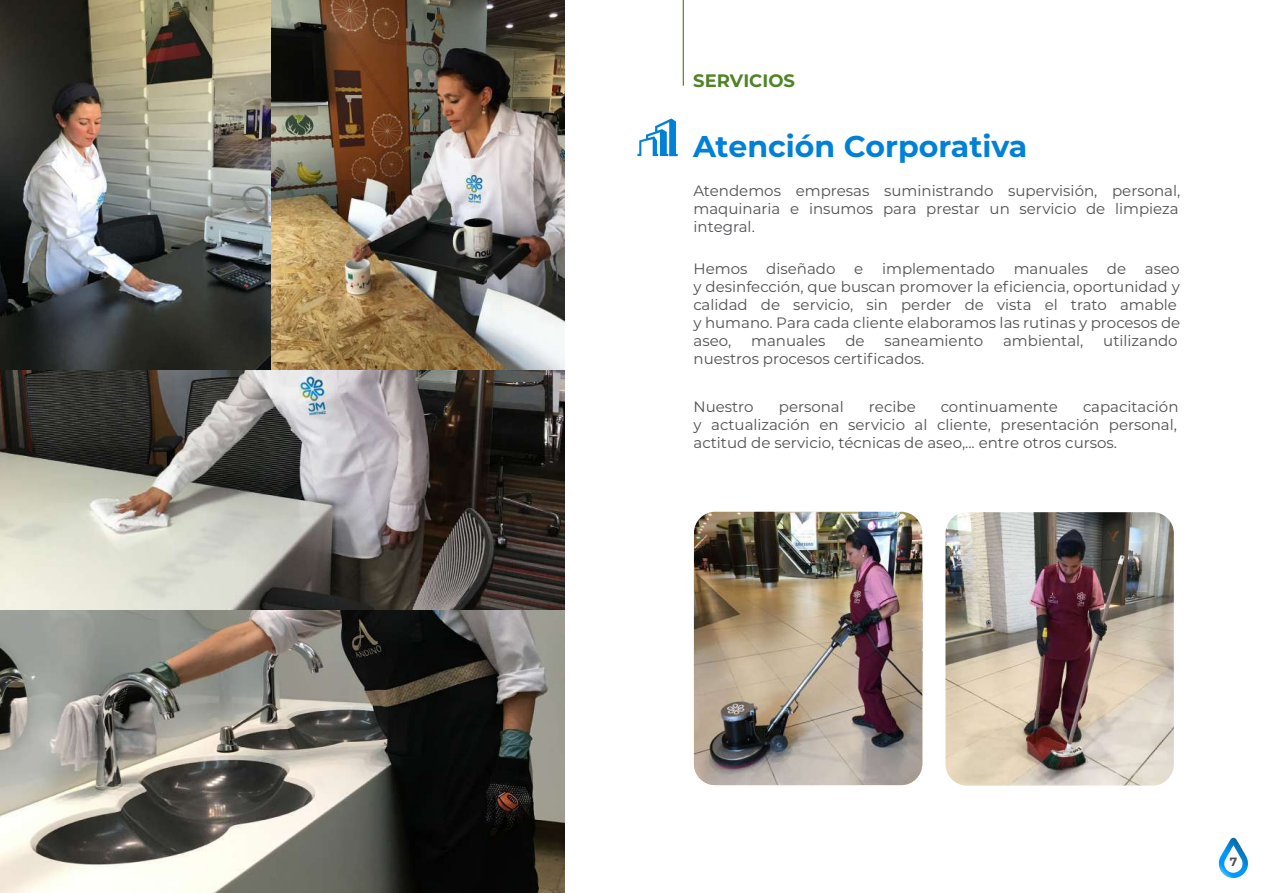
<style>
.page{position:relative;width:1263px;height:893px;background:#fff}
.page>*{position:absolute;margin:0;border:0;box-sizing:border-box;transform-origin:0 0}
.t1{font:700 30px "Montserrat";color:#0080d6}
.t2{font:700 18px "Montserrat";color:#4f8425}
.t3{font:15px/18px "Montserrat";color:#504f53;text-align:justify}
.t4{font:700 12px "Montserrat";color:#504f53}
</style>
<div class="page">
<img style="left:0;top:0;width:271px;height:370px">
<img style="left:271px;top:0;width:293px;height:370px">
<hr style="left:683px;top:0;width:1px;height:86px;background:#4f8425">
<img style="left:694px;top:512px;width:228px;height:273px">
<img style="left:945px;top:512px;width:229px;height:274px">
<img style="left:0;top:370px;width:564px;height:240px">
<img style="left:0;top:610px;width:564px;height:282px">
<svg style="left:637px;top:118px;width:41px;height:38px"></svg>
<svg style="left:1218px;top:838px;width:30px;height:40px"></svg>
<p class="t2" style="left:693px;top:67px;width:103px">SERVICIOS</p>
<h1 class="t1" style="left:693px;top:125px;width:336px">Atención Corporativa</h1>
<p class="t3" style="left:693px;top:181px;width:488px">Atendemos empresas suministrando supervisión, personal, maquinaria e insumos para prestar un servicio de limpieza integral.</p>
<p class="t3" style="left:693px;top:259px;width:55px">Hemos</p>
<p class="t3" style="left:766px;top:259px;width:71px">diseñado</p>
<p class="t3" style="left:854px;top:259px;width:11px">e</p>
<p class="t3" style="left:882px;top:259px;width:114px">implementado</p>
<p class="t3" style="left:1014px;top:259px;width:76px">manuales</p>
<p class="t3" style="left:1107px;top:259px;width:21px">de</p>
<p class="t3" style="left:693px;top:259px;width:488px;text-align:left;text-indent:451px">aseo y desinfección, que buscan promover la eficiencia, oportunidad y calidad de servicio, sin perder de vista el trato amable y humano. Para cada cliente elaboramos las rutinas y procesos de aseo,</p>
<p class="t3" style="left:751px;top:331px;width:76px">manuales</p>
<p class="t3" style="left:845px;top:331px;width:21px">de</p>
<p class="t3" style="left:884px;top:331px;width:100px">saneamiento</p>
<p class="t3" style="left:1003px;top:331px;width:82px">ambiental,</p>
<p class="t3" style="left:1103px;top:331px;width:76px">utilizando</p>
<p class="t3" style="left:693px;top:349px;width:232px">nuestros procesos certificados.</p>
<p class="t3" style="left:693px;top:397px;width:62px">Nuestro</p>
<p class="t3" style="left:779px;top:397px;width:67px">personal</p>
<p class="t3" style="left:869px;top:397px;width:48px">recibe</p>
<p class="t3" style="left:941px;top:397px;width:119px">continuamente</p>
<p class="t3" style="left:693px;top:397px;width:486px;text-indent:389px">capacitación y actualización en servicio al cliente, presentación personal, actitud de servicio, técnicas de aseo,... entre otros cursos.</p>
<p class="t4" style="left:1230px;top:853px;width:9px">7</p>
</div>
